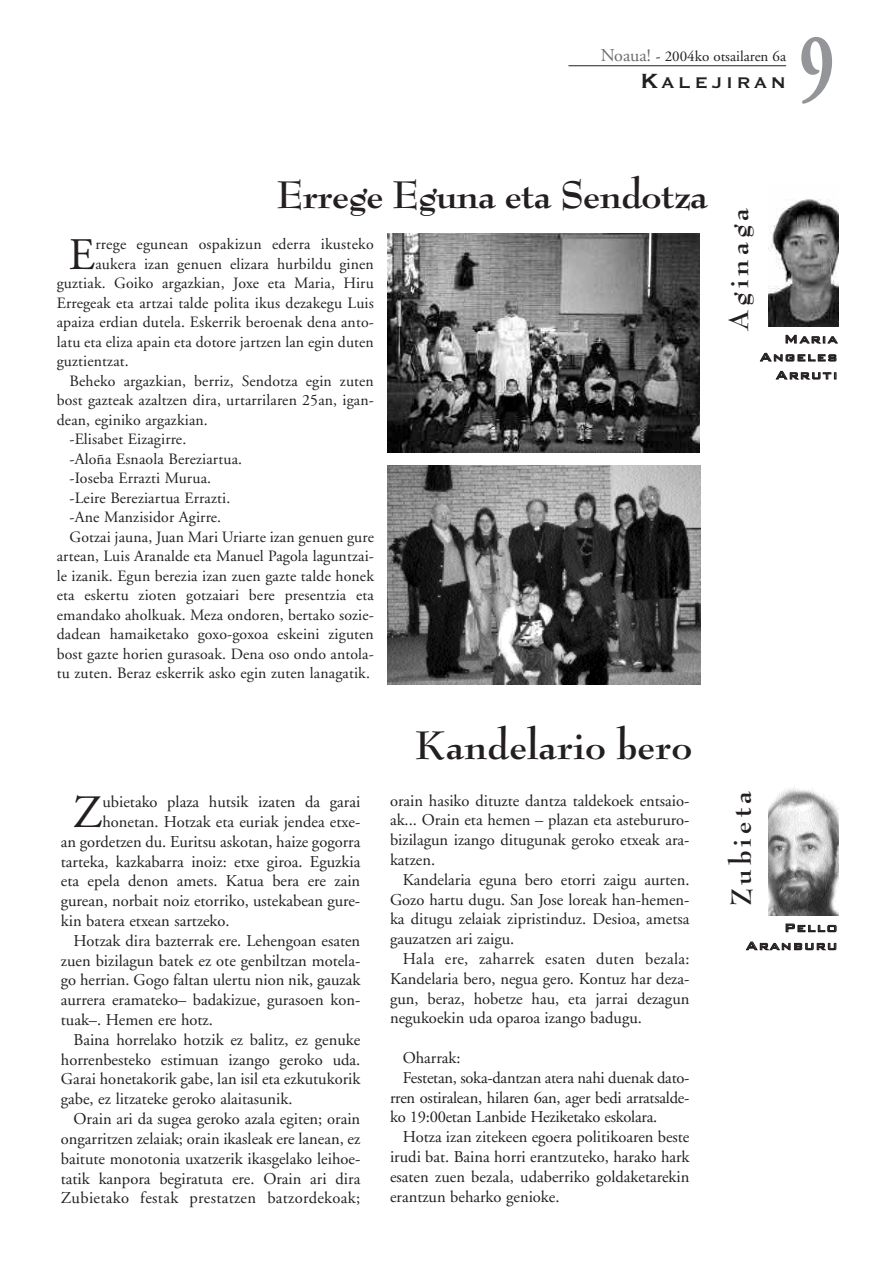
<style>
.page{position:relative;width:893px;height:1263px;background:#fff}
.page>*{position:absolute;margin:0;border:0;box-sizing:border-box;transform-origin:0 0}
.t1{font:700 95.55px "Adobe Garamond";color:#939598;scale:.7 1}
.t2{font:46.35px "Adobe Garamond";color:#231f20}
.t3{font:45.15px "Adobe Garamond";color:#231f20}
.t4{font:700 43.5px "Bernhard Modern";color:#231f20}
.t5{font:700 42px "Bernhard Modern";letter-spacing:-.015em;color:#231f20}
.t6{font:700 30px "Bernhard Modern";letter-spacing:.145em;color:#231f20}
.t7{font:700 20.25px "Copperplate Gothic BT";letter-spacing:.17em;color:#231f20}
.t8{font:16.5px/19.8px "Adobe Garamond";color:#231f20;text-align:justify}
.t9{font:16.5px "Adobe Garamond";letter-spacing:.02em;color:#231f20}
.t10{font:15.75px "Adobe Garamond";letter-spacing:.01em;color:#231f20}
.t11{font:500 15px/18px "Bank Gothic BT";letter-spacing:.095em;color:#231f20;text-align:right}
.t12{font:15px "Adobe Garamond";color:#231f20}
.s1{font-size:18px;color:#6c6d70}
.s2{font-size:27px}
</style>
<div class="page">
<hr style="left:568px;top:65px;width:218px;height:1px;background:#231f20">
<img style="left:769px;top:199px;width:70px;height:127px">
<img style="left:769px;top:786px;width:70px;height:129px">
<img style="left:388px;top:234px;width:312px;height:218px">
<img style="left:388px;top:466px;width:312px;height:219px">
<p class="t12" style="left:601px;top:50px;width:187px"><span class="s1">Noaua!</span> - 2004ko otsailaren 6a</p>
<p class="t7" style="left:640px;top:69px;width:148px"><span class="s2">K</span>ALEJIRAN</p>
<h1 class="t1" style="left:799px;top:30px;width:51px">9</h1>
<h3 class="t5" style="left:277px;top:176px;width:433px">Errege Eguna eta Sendotza</h3>
<h3 class="t3" style="left:69px;top:237px;width:28px">E</h3>
<p class="t10" style="left:95px;top:238px;width:280px">rrege egunean ospakizun ederra ikusteko</p>
<p class="t10" style="left:95px;top:258px;width:280px">aukera izan genuen elizara hurbildu ginen</p>
<p class="t10" style="left:57px;top:277px;width:319px">guztiak. Goiko argazkian, Joxe eta Maria, Hiru</p>
<p class="t10" style="left:57px;top:297px;width:319px">Erregeak eta artzai talde polita ikus dezakegu Luis</p>
<p class="t10" style="left:57px;top:316px;width:319px">apaiza erdian dutela. Eskerrik beroenak dena anto-</p>
<p class="t10" style="left:57px;top:336px;width:319px">latu eta eliza apain eta dotore jartzen lan egin duten</p>
<p class="t10" style="left:57px;top:355px;width:74px">guztientzat.</p>
<p class="t10" style="left:70px;top:375px;width:306px">Beheko argazkian, berriz, Sendotza egin zuten</p>
<p class="t10" style="left:57px;top:394px;width:319px">bost gazteak azaltzen dira, urtarrilaren 25an, igan-</p>
<p class="t10" style="left:57px;top:414px;width:153px">dean, eginiko argazkian.</p>
<p class="t10" style="left:70px;top:433px;width:118px">-Elisabet Eizagirre.</p>
<p class="t10" style="left:70px;top:453px;width:174px">-Aloña Esnaola Bereziartua.</p>
<p class="t10" style="left:70px;top:472px;width:143px">-Ioseba Errazti Murua.</p>
<p class="t10" style="left:70px;top:492px;width:162px">-Leire Bereziartua Errazti.</p>
<p class="t10" style="left:70px;top:511px;width:153px">-Ane Manzisidor Agirre.</p>
<p class="t10" style="left:70px;top:531px;width:306px">Gotzai jauna, Juan Mari Uriarte izan genuen gure</p>
<p class="t10" style="left:57px;top:550px;width:319px">artean, Luis Aranalde eta Manuel Pagola laguntzai-</p>
<p class="t10" style="left:57px;top:570px;width:319px">le izanik. Egun berezia izan zuen gazte talde honek</p>
<p class="t10" style="left:57px;top:589px;width:319px">eta eskertu zioten gotzaiari bere presentzia eta</p>
<p class="t10" style="left:57px;top:609px;width:319px">emandako aholkuak. Meza ondoren, bertako sozie-</p>
<p class="t10" style="left:57px;top:628px;width:319px">dadean hamaiketako goxo-goxoa eskeini ziguten</p>
<p class="t10" style="left:57px;top:648px;width:319px">bost gazte horien gurasoak. Dena oso ondo antola-</p>
<p class="t10" style="left:57px;top:667px;width:315px">tu zuten. Beraz eskerrik asko egin zuten lanagatik.</p>
<h2 class="t2" style="left:73px;top:794px;width:31px">Z</h2>
<p class="t8" style="left:102px;top:793px;width:259px">ubietako plaza hutsik izaten da garai</p>
<p class="t8" style="left:102px;top:813px;width:259px">honetan. Hotzak eta euriak jendea etxe-</p>
<p class="t8" style="left:61px;top:833px;width:301px">an gordetzen du. Euritsu askotan, haize gogorra</p>
<p class="t8" style="left:61px;top:853px;width:301px">tarteka, kazkabarra inoiz: etxe giroa. Eguzkia</p>
<p class="t8" style="left:61px;top:873px;width:301px">eta epela denon amets. Katua bera ere zain</p>
<p class="t8" style="left:61px;top:892px;width:301px">gurean, norbait noiz etorriko, ustekabean gure-</p>
<p class="t8" style="left:61px;top:912px;width:170px">kin batera etxean sartzeko.</p>
<p class="t8" style="left:74px;top:932px;width:288px">Hotzak dira bazterrak ere. Lehengoan esaten</p>
<p class="t8" style="left:61px;top:952px;width:301px">zuen bizilagun batek ez ote genbiltzan motela-</p>
<p class="t8" style="left:61px;top:972px;width:301px">go herrian. Gogo faltan ulertu nion nik, gauzak</p>
<p class="t8" style="left:61px;top:991px;width:301px">aurrera eramateko– badakizue, gurasoen kon-</p>
<p class="t8" style="left:61px;top:1011px;width:154px">tuak–. Hemen ere hotz.</p>
<p class="t8" style="left:74px;top:1031px;width:288px">Baina horrelako hotzik ez balitz, ez genuke</p>
<p class="t8" style="left:61px;top:1051px;width:301px">horrenbesteko estimuan izango geroko uda.</p>
<p class="t8" style="left:61px;top:1071px;width:301px">Garai honetakorik gabe, lan isil eta ezkutukorik</p>
<p class="t8" style="left:61px;top:1090px;width:233px">gabe, ez litzateke geroko alaitasunik.</p>
<p class="t8" style="left:74px;top:1110px;width:288px">Orain ari da sugea geroko azala egiten; orain</p>
<p class="t8" style="left:61px;top:1130px;width:301px">ongarritzen zelaiak; orain ikasleak ere lanean, ez</p>
<p class="t8" style="left:61px;top:1150px;width:301px">baitute monotonia uxatzerik ikasgelako leihoe-</p>
<p class="t8" style="left:61px;top:1170px;width:301px">tatik kanpora begiratuta ere. Orain ari dira</p>
<p class="t9" style="left:61px;top:1191px;width:301px">Zubietako festak prestatzen batzordekoak;</p>
<h3 class="t4" style="left:415px;top:725px;width:279px">Kandelario bero</h3>
<p class="t8" style="left:390px;top:792px;width:301px">orain hasiko dituzte dantza taldekoek entsaio&shy;ak... Orain eta hemen – plazan eta astebururo&shy;bizilagun izango ditugunak geroko etxeak ara&shy;katzen.</p>
<p class="t8" style="left:390px;top:871px;width:301px;text-indent:13px">Kandelaria eguna bero etorri zaigu aurten.<br>Gozo hartu dugu. San Jose loreak han-hemen&shy;ka ditugu zelaiak zipristinduz. Desioa, ametsa gauzatzen ari zaigu.</p>
<p class="t8" style="left:390px;top:950px;width:301px;text-indent:13px">Hala ere, zaharrek esaten duten bezala:<br>Kandelaria bero, negua gero. Kontuz har deza&shy;gun, beraz, hobetze hau, eta jarrai dezagun negukoekin uda oparoa izango badugu.</p>
<p class="t8" style="left:403px;top:1049px;width:59px">Oharrak:</p>
<p class="t8" style="left:403px;top:1069px;width:288px">Festetan, soka-dantzan atera nahi duenak dato-</p>
<p class="t8" style="left:390px;top:1089px;width:301px">rren ostiralean, hilaren 6an, ager bedi arratsalde-</p>
<p class="t8" style="left:390px;top:1109px;width:269px">ko 19:00etan Lanbide Heziketako eskolara.</p>
<p class="t8" style="left:403px;top:1128px;width:288px">Hotza izan zitekeen egoera politikoaren beste</p>
<p class="t8" style="left:390px;top:1148px;width:301px">irudi bat. Baina horri erantzuteko, harako hark</p>
<p class="t8" style="left:390px;top:1168px;width:301px">esaten zuen bezala, udaberriko goldaketarekin</p>
<p class="t8" style="left:390px;top:1188px;width:171px">erantzun beharko genioke.</p>
<h3 class="t6" style="left:725px;top:332px;width:126px;rotate:-90deg">Aginaga</h3>
<p class="t11" style="left:760px;top:329px;width:79px">Maria<br>Angeles<br>Arruti</p>
<h3 class="t6" style="left:728px;top:906px;width:117px;rotate:-90deg">Zubieta</h3>
<p class="t11" style="left:746px;top:918px;width:93px">Pello<br>Aranburu</p>
</div>
